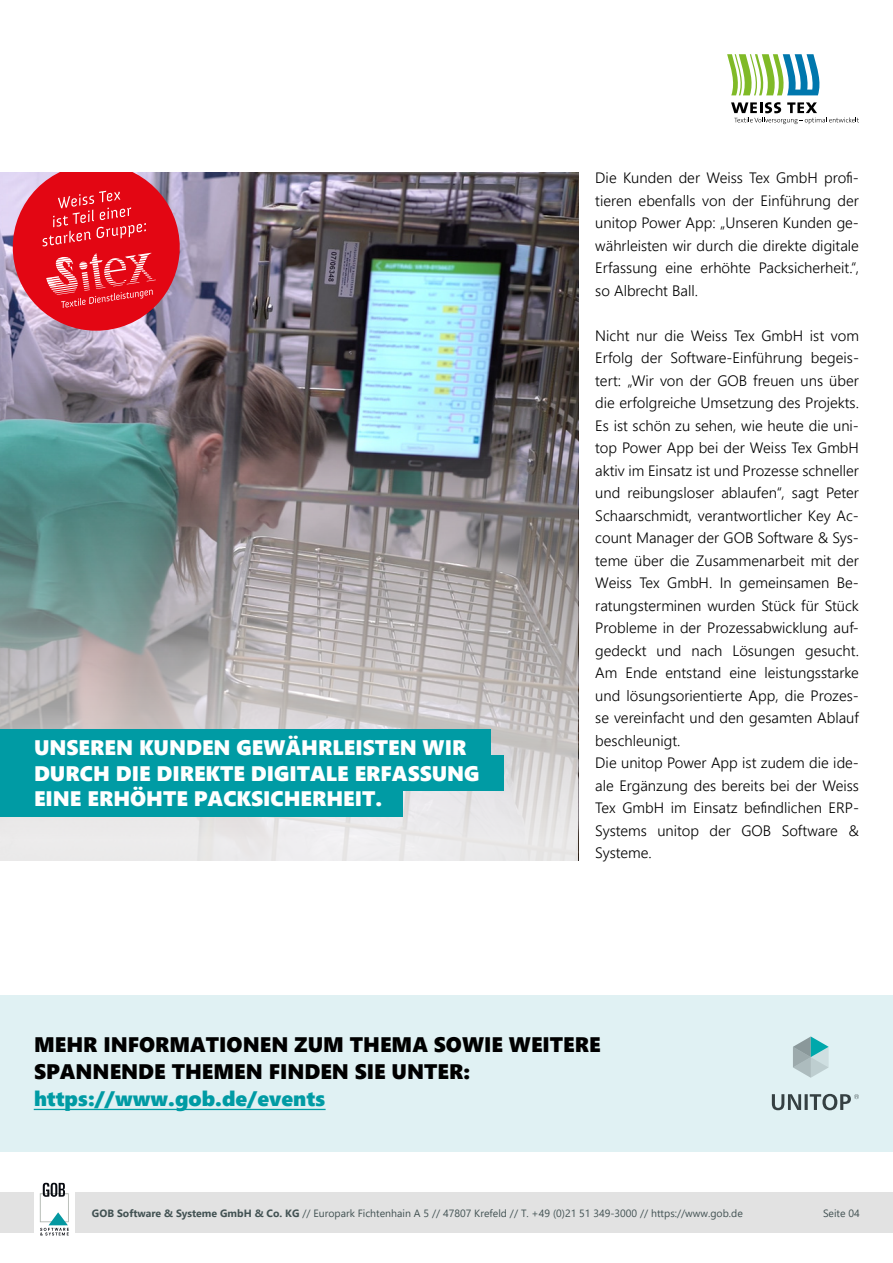
<style>
.page{position:relative;width:893px;height:1263px;background:#fff}
.page>*{position:absolute;margin:0;border:0;box-sizing:border-box;transform-origin:0 0}
.t1{font:21px/27px "Segoe UI Black";color:#000}
.t2{font:21px/25.5px "Segoe UI Black";color:#fff}
.t3{font:300 15px/22.5px "Segoe UI";color:#000;text-align:justify}
.t4{font:10.5px "Segoe UI";color:#425253}
.s1{color:#009ba4}
.s2{font-weight:700}
</style>
<div class="page">
<div style="left:0;top:1192px;width:893px;height:40px;background:#e2e2e2"></div>
<div style="left:34px;top:1178px;width:40px;height:64px;background:#fff"></div>
<svg style="left:40px;top:1183px;width:29px;height:52px"></svg>
<img style="left:0;top:172px;width:578px;height:207px">
<svg style="left:0;top:379px;width:578px;height:482px;background:#9da2a3"></svg>
<div style="left:0;top:729px;width:490px;height:36px;background:#009ba4"></div>
<div style="left:0;top:755px;width:504px;height:36px;background:#009ba4"></div>
<div style="left:0;top:782px;width:403px;height:35px;background:#009ba4"></div>
<div style="left:0;top:995px;width:893px;height:157px;background:#e0f1f3"></div>
<svg style="left:731px;top:102px;width:128px;height:22px"></svg>
<svg style="left:727px;top:54px;width:93px;height:41px"></svg>
<svg style="left:13px;top:172px;width:167px;height:159px;background:#db3544"></svg>
<svg style="left:793px;top:1036px;width:36px;height:42px"></svg>
<svg style="left:772px;top:1094px;width:87px;height:16px"></svg>
<hr style="left:34px;top:1109px;width:292px;height:1px;background:#009ba4">
<p class="t2" style="left:34px;top:734px;width:447px">UNSEREN KUNDEN GEWÄHRLEISTEN WIR<br>DURCH DIE DIREKTE DIGITALE ERFASSUNG<br>EINE ERHÖHTE PACKSICHERHEIT.</p>
<p class="t3" style="left:595px;top:165px;width:265px">Die Kunden der Weiss Tex GmbH profi&shy;tieren ebenfalls von der Einführung der unitop Power App: „Unseren Kunden ge&shy;währleisten wir durch die direkte digitale Erfassung eine erhöhte Packsicherheit.“, so Albrecht Ball.</p>
<p class="t3" style="left:595px;top:323px;width:265px">Nicht nur die Weiss Tex GmbH ist vom Erfolg der Software-Einführung begeis&shy;tert: „Wir von der GOB freuen uns über die erfolgreiche Umsetzung des Projekts.<br>Es ist schön zu sehen, wie heute die uni&shy;top Power App bei der Weiss Tex GmbH aktiv im Einsatz ist und Prozesse schneller und reibungsloser ablaufen“, sagt Peter Schaarschmidt, verantwortlicher Key Ac&shy;count Manager der GOB Software &amp; Sys&shy;teme über die Zusammenarbeit mit der Weiss Tex GmbH. In gemeinsamen Be&shy;ratungsterminen wurden Stück für Stück Probleme in der Prozessabwicklung auf&shy;gedeckt und nach Lösungen gesucht.<br>Am Ende entstand eine leistungsstarke und lösungsorientierte App, die Prozes&shy;se vereinfacht und den gesamten Ablauf beschleunigt.</p>
<p class="t3" style="left:595px;top:750px;width:265px">Die unitop Power App ist zudem die ide&shy;ale Ergänzung des bereits bei der Weiss Tex GmbH im Einsatz befindlichen ERP-Systems unitop der GOB Software &amp; Systeme.</p>
<p class="t1" style="left:34px;top:1029px;width:568px">MEHR INFORMATIONEN ZUM THEMA SOWIE WEITERE<br>SPANNENDE THEMEN FINDEN SIE UNTER: <span class="s1">https://www.gob.de/events</span></p>
<p class="t4" style="left:92px;top:1203px;width:652px"><span class="s2">GOB Software &amp; Systeme GmbH &amp; Co. KG</span> // Europark Fichtenhain A 5 // 47807 Krefeld // T. +49 (0)21 51 349-3000 // https://www.gob.de</p>
<p class="t4" style="left:823px;top:1203px;width:38px">Seite 04</p>
</div>
